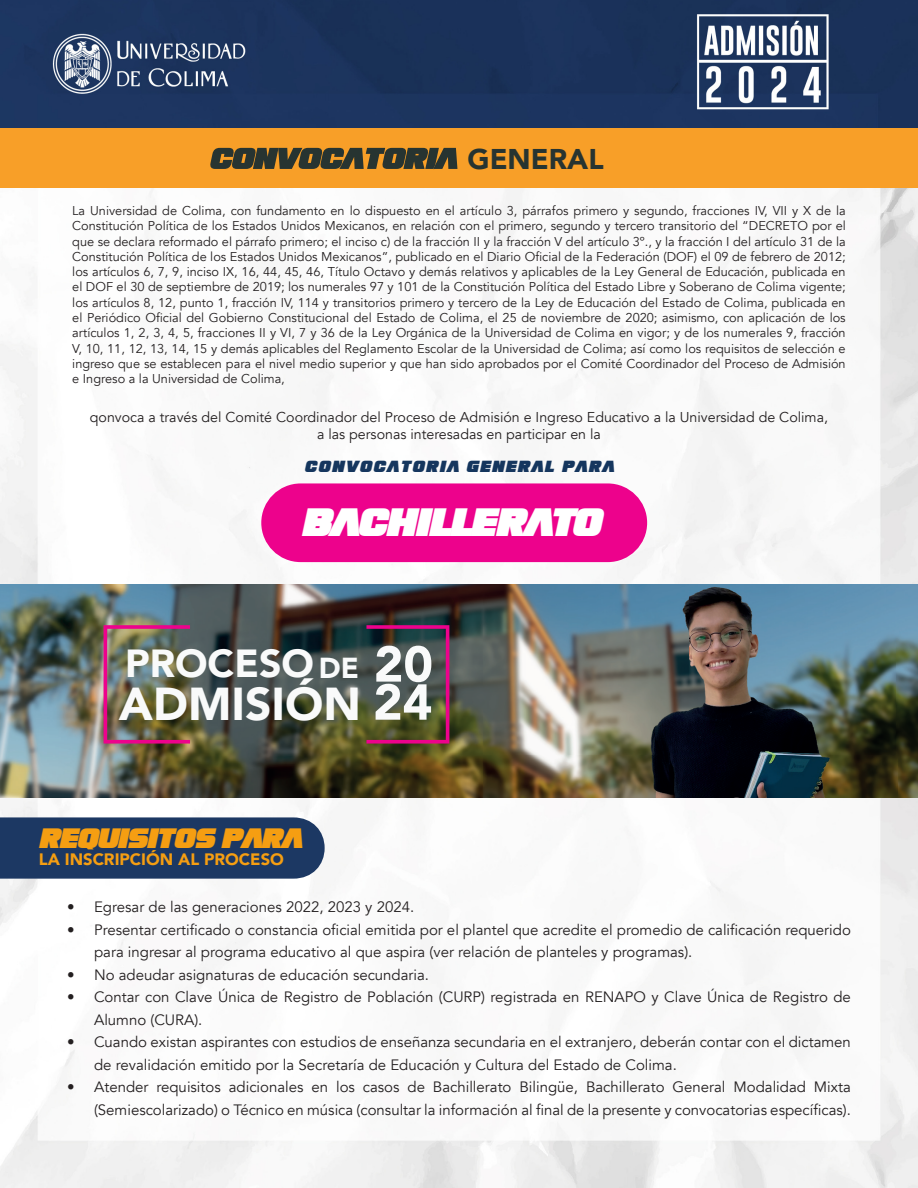
<style>
.page{position:relative;width:918px;height:1188px;background:#fff}
.page>*{position:absolute;margin:0;border:0;box-sizing:border-box;transform-origin:0 0}
.t1{font:900 46.05px "Avenir";color:#f9fafa}
.t2{font:italic 40.5px "Megapunch";letter-spacing:-.01em;color:#fff}
.t3{font:900 39.15px "Avenir";color:#f9fafa}
.t4{font:900 28.8px "Avenir";color:#f9fafa}
.t5{font:italic 28.65px "Megapunch";color:#f59e12}
.t6{font:900 28.5px "Avenir";color:#273431}
.t7{font:italic 16.5px "Megapunch";letter-spacing:.12em;color:#15365e}
.t8{font:900 16.5px "Avenir";color:#f59e12}
.t9{font:15px/22.5px "Avenir";color:#231f20}
.t10{font:14.25px "Avenir";color:#231f20}
.t11{font:12.75px/15.3px "Avenir";color:#231f20;text-align:justify}
</style>
<div class="page">
<img style="left:0;top:188px;width:918px;height:1000px">
<img style="left:0;top:0;width:918px;height:129px">
<div style="left:0;top:817px;width:325px;height:62px;background:#1c3863"></div>
<div style="left:261px;top:483px;width:386px;height:79px;background:#ed028c;border-radius:39px"></div>
<div style="left:0;top:129px;width:867px;height:59px;background:#f89f28"></div>
<svg style="left:210px;top:148px;width:247px;height:21px;background:#4f482f"></svg>
<div style="left:808px;top:129px;width:110px;height:59px;background:#f89f28"></div>
<img style="left:0;top:585px;width:918px;height:212px">
<img style="left:104px;top:625px;width:86px;height:119px">
<svg style="left:366px;top:625px;width:83px;height:119px"></svg>
<p class="t6" style="left:468px;top:135px;width:138px">GENERAL</p>
<p class="t11" style="left:72px;top:203px;width:775px">La Universidad de Colima, con fundamento en lo dispuesto en el artículo 3, párrafos primero y segundo, fracciones IV, VII y X de la Constitución Política de los Estados Unidos Mexicanos, en relación con el primero, segundo y tercero transitorio del “DECRETO por el que se declara reformado el párrafo primero; el inciso c) de la fracción II y la fracción V del artículo 3º., y la fracción I del artículo 31 de la Constitución Política de los Estados Unidos Mexicanos”, publicado en el Diario Oficial de la Federación (DOF) el 09 de febrero de 2012; los artículos 6, 7, 9, inciso IX, 16, 44, 45, 46, Título Octavo y demás relativos y aplicables de la Ley General de Educación, publicada en el DOF el 30 de septiembre de 2019; los numerales 97 y 101 de la Constitución Política del Estado Libre y Soberano de Colima vigente; los artículos 8, 12, punto 1, fracción IV, 114 y transitorios primero y tercero de la Ley de Educación del Estado de Colima, publicada en el Periódico Oficial del Gobierno Constitucional del Estado de Colima, el 25 de noviembre de 2020; asimismo, con aplicación de los artículos 1, 2, 3, 4, 5, fracciones II y VI, 7 y 36 de la Ley Orgánica de la Universidad de Colima en vigor; y de los numerales 9, fracción V, 10, 11, 12, 13, 14, 15 y demás aplicables del Reglamento Escolar de la Universidad de Colima; así como los requisitos de selección e ingreso que se establecen para el nivel medio superior y que han sido aprobados por el Comité Coordinador del Proceso de Admisión e Ingreso a la Universidad de Colima,</p>
<p class="t10" style="left:90px;top:408px;width:740px">qonvoca a través del Comité Coordinador del Proceso de Admisión e Ingreso Educativo a la Universidad de Colima,</p>
<p class="t10" style="left:317px;top:425px;width:285px">a las personas interesadas en participar en la</p>
<p class="t7" style="left:304px;top:455px;width:311px">CONVOCATORIA GENERAL PARA</p>
<p class="t2" style="left:301px;top:496px;width:300px">BACHILLERATO</p>
<h3 class="t3" style="left:125px;top:630px;width:190px">PROCESO</h3>
<h1 class="t1" style="left:119px;top:664px;width:244px">ADMISIÓN</h1>
<h3 class="t4" style="left:319px;top:643px;width:42px">DE</h3>
<p class="t5" style="left:39px;top:820px;width:264px">REQUISITOS PARA</p>
<p class="t8" style="left:39px;top:845px;width:246px">LA INSCRIPCIÓN AL PROCESO</p>
<p class="t9" style="left:67px;top:896px;width:349px">• Egresar de las generaciones 2022, 2023 y 2024.</p>
<p class="t9" style="left:94px;top:919px;width:758px;text-indent:-27px">• Presentar certificado o constancia oficial emitida por el plantel que acredite el promedio de calificación requerido para ingresar al programa educativo al que aspira (ver relación de planteles y programas).</p>
<p class="t9" style="left:67px;top:964px;width:364px">• No adeudar asignaturas de educación secundaria.</p>
<p class="t9" style="left:94px;top:986px;width:758px;text-indent:-27px">• Contar con Clave Única de Registro de Población (CURP) registrada en RENAPO y Clave Única de Registro de<br>Alumno (CURA).</p>
<p class="t9" style="left:94px;top:1031px;width:758px;text-indent:-27px">• Cuando existan aspirantes con estudios de enseñanza secundaria en el extranjero, deberán contar con el dictamen de revalidación emitido por la Secretaría de Educación y Cultura del Estado de Colima.</p>
<p class="t9" style="left:67px;top:1076px;width:785px;text-align:right">• Atender requisitos adicionales en los casos de Bachillerato Bilingüe, Bachillerato General Modalidad Mixta (Semiescolarizado) o Técnico en música (consultar la información al final de la presente y convocatorias específicas).</p>
</div>
